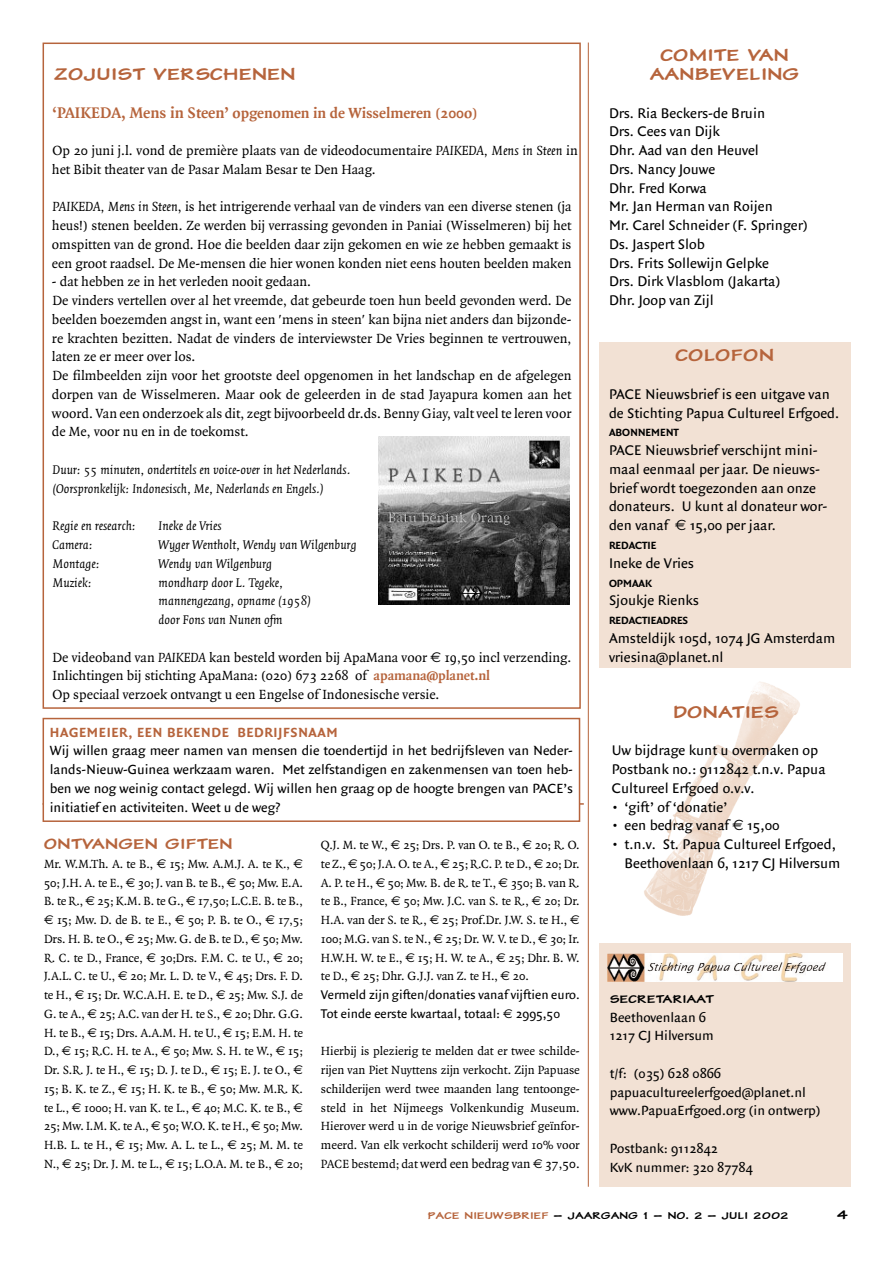
<style>
.page{position:relative;width:893px;height:1262px;background:#fff}
.page>*{position:absolute;margin:0;border:0;box-sizing:border-box;transform-origin:0 0}
.t1{font:18px/18.8px "Comic";color:#b6643c;text-align:center}
.t2{font:700 15.75px "Quadraat";color:#b6643c}
.t3{font:15.75px "Comic";color:#b6643c}
.t4{font:15px/18.8px "Quadraat Sans";color:#000}
.t5{font:14.25px/18.8px "Quadraat";color:#000}
.t6{font:14.25px/18.8px "Quadraat Sans";color:#000}
.t7{font:700 14.25px "Quadraat Sans";letter-spacing:.05em;color:#b6643c}
.t8{font:italic 13.5px/18.8px "Quadraat";color:#000}
.t9{font:13.5px/18.8px "Quadraat Sans";color:#000}
.t10{font:13.5px "Quadraat";color:#000}
.t11{font:13.5px "Comic";color:#000}
.t12{font:12.75px/18.8px "Quadraat";letter-spacing:-.01em;color:#000;text-align:justify}
.t13{font:12px "Comic";color:#000}
.t14{font:700 11.25px "Quadraat Sans";color:#000}
.t15{font:10.5px "Comic";color:#000}
.s1{font-size:16.5px}
.s2{font-style:italic}
.s3{font-family:"Euro Sans"}
.s4{font-weight:700;color:#b6643c}
.s5{font-family:"Euro Sans";font-size:12.75px}
.s6{font-size:12.75px}
.s7{color:#b6643c}
</style>
<div class="page">
<hr style="left:588px;top:43px;width:1px;height:1143px;background:#b6643c">
<hr style="left:43px;top:803px;width:541px;height:1px;background:#b6643c">
<div style="left:599px;top:343px;width:251px;height:328px;background:#f2e1d4"></div>
<div style="left:43px;top:43px;width:537px;height:666px;border:2px solid #b6643c"></div>
<img style="left:379px;top:436px;width:190px;height:168px">
<div style="left:600px;top:668px;width:250px;height:431px;background:#fff"></div>
<img style="left:644px;top:682px;width:156px;height:234px">
<div style="left:600px;top:943px;width:250px;height:243px;background:#f2e1d4"></div>
<img style="left:607px;top:953px;width:235px;height:28px">
<div style="left:43px;top:718px;width:536px;height:103px;background:#fff"></div>
<div style="left:43px;top:718px;width:537px;height:104px;border:2px solid #b6643c"></div>
<h1 class="t1" style="left:54px;top:64px;width:243px">ZOJUIST VERSCHENEN</h1>
<p class="t2" style="left:53px;top:106px;width:426px"><span class="s1">‘PAIKEDA, Mens in Steen’</span> opgenomen in de Wisselmeren (200o)</p>
<p class="t5" style="left:52px;top:142px;width:527px">Op 20 juni j.l. vond de première plaats van de videodocumentaire <span class="s2">PAIKEDA, Mens in Steen</span> in het Bibit theater van de Pasar Malam Besar te Den Haag.</p>
<p class="t5" style="left:52px;top:198px;width:521px;text-align:justify"><span class="s2">PAIKEDA, Mens in Steen</span>, is het intrigerende verhaal van de vinders van een diverse stenen (ja heus!) stenen beelden. Ze werden bij verrassing gevonden in Paniai (Wisselmeren) bij het omspitten van de grond. Hoe die beelden daar zijn gekomen en wie ze hebben gemaakt is een groot raadsel. De Me-mensen die hier wonen konden niet eens houten beelden maken</p>
<p class="t5" style="left:52px;top:273px;width:521px">- dat hebben ze in het verleden nooit gedaan.<br>De vinders vertellen over al het vreemde, dat gebeurde toen hun beeld gevonden werd. De beelden boezemden angst in, want een 'mens in steen' kan bijna niet anders dan bijzonde&shy;re krachten bezitten. Nadat de vinders de interviewster De Vries beginnen te vertrouwen, laten ze er meer over los.<br>De filmbeelden zijn voor het grootste deel opgenomen in het landschap en de afgelegen dorpen van de Wisselmeren. Maar ook de geleerden in de stad Jayapura komen aan het woord. Van een onderzoek als dit, zegt bijvoorbeeld dr.ds. Benny Giay, valt veel te leren voor de Me, voor nu en in de toekomst.</p>
<p class="t8" style="left:53px;top:461px;width:299px">Duur: 55 minuten, ondertitels en voice-over in het Nederlands. (Oorspronkelijk: Indonesisch, Me, Nederlands en Engels.)</p>
<p class="t8" style="left:53px;top:517px;width:85px">Regie en research:</p>
<p class="t8" style="left:159px;top:517px;width:64px">Ineke de Vries</p>
<p class="t8" style="left:53px;top:536px;width:42px">Camera:</p>
<p class="t8" style="left:159px;top:536px;width:199px">Wyger Wentholt, Wendy van Wilgenburg</p>
<p class="t8" style="left:53px;top:555px;width:48px">Montage:</p>
<p class="t8" style="left:159px;top:555px;width:115px">Wendy van Wilgenburg</p>
<p class="t8" style="left:53px;top:574px;width:40px">Muziek:</p>
<p class="t8" style="left:159px;top:574px;width:154px">mondharp door L. Tegeke, mannengezang, opname (1958) door Fons van Nunen ofm</p>
<p class="t5" style="left:53px;top:648px;width:520px">De videoband van <span class="s2">PAIKEDA</span> kan besteld worden bij ApaMana voor <span class="s3">€</span> 19,50 incl verzending.<br>Inlichtingen bij stichting ApaMana: (020) 673 2268 of <span class="s4">apamana@planet.nl<br></span>Op speciaal verzoek ontvangt u een Engelse of Indonesische versie.</p>
<p class="t7" style="left:50px;top:726px;width:289px">HAGEMEIER, EEN BEKENDE BEDRIJFSNAAM</p>
<p class="t6" style="left:50px;top:742px;width:524px;text-align:justify">Wij willen graag meer namen van mensen die toendertijd in het bedrijfsleven van Neder&shy;lands-Nieuw-Guinea werkzaam waren. Met zelfstandigen en zakenmensen van toen heb&shy;ben we nog weinig contact gelegd. Wij willen hen graag op de hoogte brengen van PACE’s initiatief en activiteiten. Weet u de weg?</p>
<p class="t3" style="left:44px;top:834px;width:190px">ONTVANGEN GIFTEN</p>
<p class="t12" style="left:44px;top:855px;width:260px">Mr. W.M.Th. A. te B., <span class="s3">€</span> 15; Mw. A.M.J. A. te K., <span class="s3">€ </span>50; J.H. A. te E., <span class="s3">€</span> 30; J. van B. te B., <span class="s3">€</span> 50; Mw. E.A.<br>B. te R., <span class="s3">€</span> 25; K.M. B. te G., <span class="s3">€</span> 17,50; L.C.E. B. te B., <span class="s3">€</span> 15; Mw. D. de B. te E., <span class="s3">€</span> 50; P. B. te O., <span class="s3">€</span> 17,5; Drs. H. B. te O., <span class="s3">€</span> 25; Mw. G. de B. te D., <span class="s3">€</span> 50; Mw.<br>R. C. te D., France, <span class="s3">€</span> 30;Drs. F.M. C. te U., <span class="s3">€</span> 20; J.A.L. C. te U., <span class="s3">€</span> 20; Mr. L. D. te V., <span class="s3">€</span> 45; Drs. F. D. te H., <span class="s3">€</span> 15; Dr. W.C.A.H. E. te D., <span class="s3">€</span> 25; Mw. S.J. de G. te A., <span class="s3">€</span> 25; A.C. van der H. te S., <span class="s3">€</span> 20; Dhr. G.G.<br>H. te B., <span class="s3">€</span> 15; Drs. A.A.M. H. te U., <span class="s3">€</span> 15; E.M. H. te D., <span class="s3">€</span> 15; R.C. H. te A., <span class="s3">€</span> 50; Mw. S. H. te W., <span class="s3">€</span> 15; Dr. S.R. J. te H., <span class="s3">€</span> 15; D. J. te D., <span class="s3">€</span> 15; E. J. te O., <span class="s3">€ </span>15; B. K. te Z., <span class="s3">€</span> 15; H. K. te B., <span class="s3">€</span> 50; Mw. M.R. K. te L., <span class="s3">€</span> 1000; H. van K. te L., <span class="s3">€</span> 40; M.C. K. te B., <span class="s3">€ </span>25; Mw. I.M. K. te A., <span class="s3">€</span> 50; W.O. K. te H., <span class="s3">€</span> 50; Mw.<br>H.B. L. te H., <span class="s3">€</span> 15; Mw. A. L. te L., <span class="s3">€</span> 25; M. M. te N., <span class="s3">€</span> 25; Dr. J. M. te L., <span class="s3">€</span> 15; L.O.A. M. te B., <span class="s3">€</span> 20;</p>
<p class="t12" style="left:321px;top:836px;width:260px">Q.J. M. te W., <span class="s3">€</span> 25; Drs. P. van O. te B., <span class="s3">€</span> 20; R. O. te Z., <span class="s3">€</span> 50; J.A. O. te A., <span class="s3">€</span> 25; R.C. P. te D., <span class="s3">€</span> 20; Dr.<br>A. P. te H., <span class="s3">€</span> 50; Mw. B. de R. te T., <span class="s3">€</span> 350; B. van R. te B., France, <span class="s3">€</span> 50; Mw. J.C. van S. te R., <span class="s3">€</span> 20; Dr.<br>H.A. van der S. te R., <span class="s3">€</span> 25; Prof.Dr. J.W. S. te H., <span class="s3">€ </span>100; M.G. van S. te N., <span class="s3">€</span> 25; Dr. W. V. te D., <span class="s3">€</span> 30; Ir.<br>H.W.H. W. te E., <span class="s3">€</span> 15; H. W. te A., <span class="s3">€</span> 25; Dhr. B. W. te D., <span class="s3">€</span> 25; Dhr. G.J.J. van Z. te H., <span class="s3">€</span> 20.</p>
<p class="t9" style="left:321px;top:986px;width:260px">Vermeld zijn giften/donaties vanaf vijftien euro.<br>Tot einde eerste kwartaal, totaal: <span class="s5">€</span> 2995,50</p>
<p class="t12" style="left:321px;top:1043px;width:260px">Hierbij is plezierig te melden dat er twee schilde&shy;rijen van Piet Nuyttens zijn verkocht. Zijn Papuase schilderijen werd twee maanden lang tentoonge&shy;steld in het Nijmeegs Volkenkundig Museum.<br>Hierover werd u in de vorige Nieuwsbrief geïnfor&shy;meerd. Van elk verkocht schilderij werd 10% voor</p>
<p class="t10" style="left:321px;top:1158px;width:260px"><span class="s6">PACE bestemd; dat</span> werd een bedrag van <span class="s5">€</span> 37,50.</p>
<h1 class="t1" style="left:650px;top:46px;width:151px">COMITE VAN<br>AANBEVELING</h1>
<p class="t4" style="left:609px;top:104px;width:200px">Drs. Ria Beckers-de Bruin<br>Drs. Cees van Dijk<br>Dhr. Aad van den Heuvel<br>Drs. Nancy Jouwe<br>Dhr. Fred Korwa<br>Mr. Jan Herman van Roijen<br>Mr. Carel Schneider (F. Springer)<br>Ds. Jaspert Slob<br>Drs. Frits Sollewijn Gelpke<br>Drs. Dirk Vlasblom (Jakarta)<br>Dhr. Joop van Zijl</p>
<h1 class="t1" style="left:675px;top:346px;width:101px">COLOFON</h1>
<p class="t4" style="left:609px;top:386px;width:232px">PACE Nieuwsbrief is een uitgave van de Stichting Papua Cultureel Erfgoed.</p>
<p class="t14" style="left:609px;top:428px;width:71px">ABONNEMENT</p>
<p class="t4" style="left:609px;top:442px;width:220px">PACE Nieuwsbrief verschijnt mini&shy;maal eenmaal per jaar. De nieuws&shy;brief wordt toegezonden aan onze donateurs. U kunt al donateur wor&shy;den vanaf <span class="s3">€</span> 15,00 per jaar.</p>
<p class="t14" style="left:609px;top:540px;width:49px">REDACTIE</p>
<p class="t4" style="left:609px;top:554px;width:86px">Ineke de Vries</p>
<p class="t14" style="left:609px;top:578px;width:44px">OPMAAK</p>
<p class="t4" style="left:609px;top:592px;width:91px">Sjoukje Rienks</p>
<p class="t14" style="left:609px;top:615px;width:81px">REDACTIEADRES</p>
<p class="t4" style="left:609px;top:629px;width:228px">Amsteldijk 105d, 1074 JG Amsterdam vriesina@planet.nl</p>
<h1 class="t1" style="left:673px;top:702px;width:107px">DONATIES</h1>
<p class="t4" style="left:612px;top:742px;width:215px">Uw bijdrage kunt u overmaken op<br>Postbank no.: 9112842 t.n.v. Papua<br>Cultureel Erfgoed o.v.v.</p>
<p class="t4" style="left:612px;top:798px;width:117px">• ‘gift’ of ‘donatie’</p>
<p class="t4" style="left:612px;top:817px;width:169px">• een bedrag vanaf <span class="s3">€</span> 15,00</p>
<p class="t4" style="left:624px;top:836px;width:217px;text-indent:-13px">• t.n.v. St. Papua Cultureel Erfgoed,<br>Beethovenlaan 6, 1217 CJ Hilversum</p>
<p class="t13" style="left:610px;top:991px;width:106px">SECRETARIAAT</p>
<p class="t6" style="left:610px;top:1008px;width:105px">Beethovenlaan 6<br>1217 CJ Hilversum</p>
<p class="t6" style="left:610px;top:1065px;width:212px">t/f: (035) 628 0866 papuacultureelerfgoed@planet.nl www.PapuaErfgoed.org (in ontwerp)</p>
<p class="t6" style="left:610px;top:1140px;width:144px">Postbank: 9112842<br>KvK nummer: 320 87784</p>
<p class="t15" style="left:428px;top:1208px;width:362px"><span class="s7">PACE NIEUWSBRIEF</span> – JAARGANG 1 – NO. 2 – JULI 2002</p>
<p class="t11" style="left:836px;top:1206px;width:13px">4</p>
</div>
